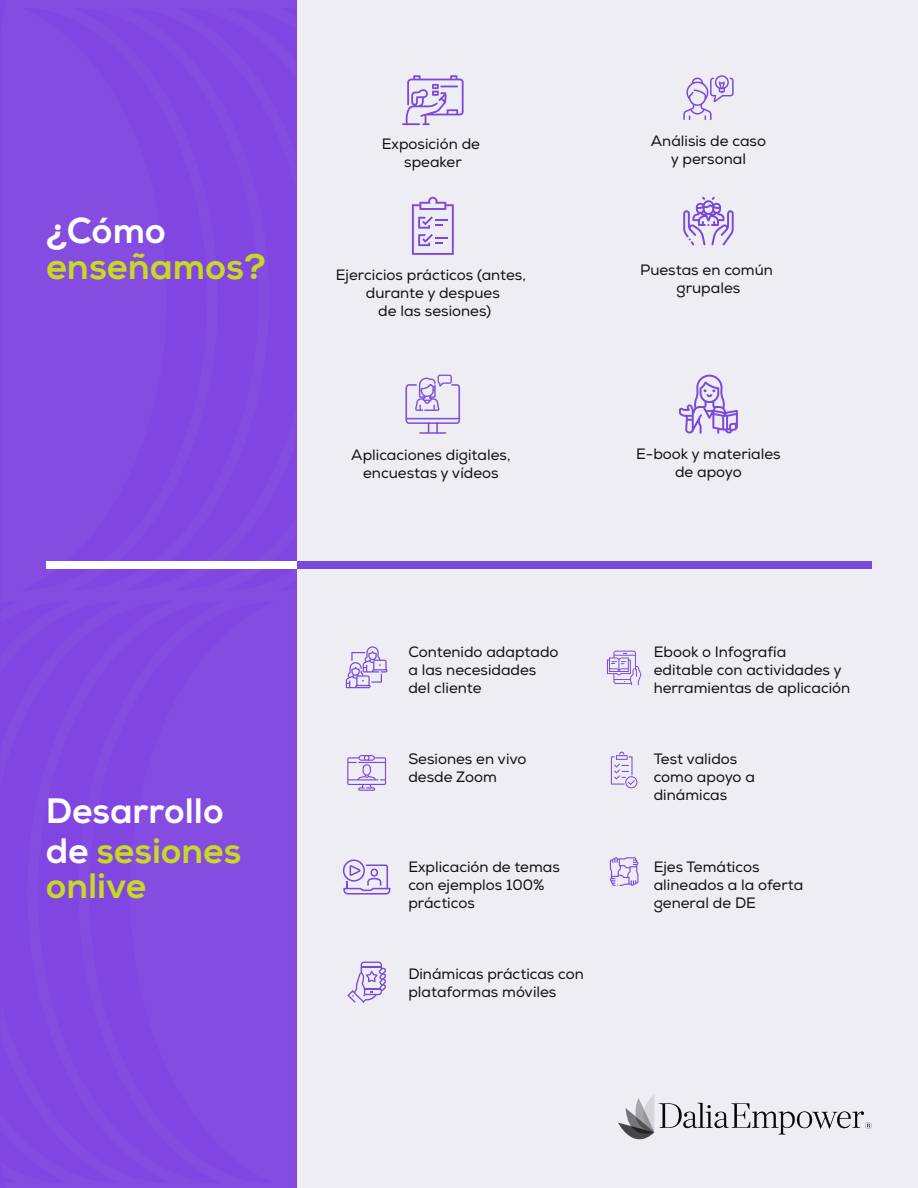
<style>
.page{position:relative;width:918px;height:1188px;background:#fff}
.page>*{position:absolute;margin:0;border:0;box-sizing:border-box;transform-origin:0 0}
.t1{font:800 36px "Nexa";color:#c9d921}
.t2{font:800 36px "Nexa";color:#fff}
.t3{font:800 35.25px/39.8px "Nexa";color:#fff}
.t4{font:800 35.25px "Nexa";color:#c9d921}
.t5{font:15px/18px "Nexa";color:#110f11}
.s1{color:#c9d921}
</style>
<div class="page">
<div style="left:1px;top:0;width:295px;height:1188px;background:#854ce2"></div>
<div style="left:298px;top:0;width:620px;height:1188px;background:#ededf3"></div>
<svg style="left:402px;top:75px;width:62px;height:50px"></svg>
<svg style="left:683px;top:75px;width:51px;height:45px"></svg>
<svg style="left:412px;top:197px;width:42px;height:58px"></svg>
<svg style="left:683px;top:197px;width:51px;height:48px"></svg>
<svg style="left:406px;top:375px;width:54px;height:59px"></svg>
<svg style="left:679px;top:375px;width:59px;height:58px"></svg>
<svg style="left:346px;top:646px;width:42px;height:42px"></svg>
<svg style="left:347px;top:755px;width:39px;height:36px"></svg>
<svg style="left:343px;top:860px;width:47px;height:35px"></svg>
<svg style="left:347px;top:962px;width:39px;height:41px"></svg>
<svg style="left:607px;top:651px;width:34px;height:34px"></svg>
<svg style="left:611px;top:752px;width:26px;height:36px"></svg>
<svg style="left:610px;top:857px;width:28px;height:29px"></svg>
<svg style="left:618px;top:1095px;width:254px;height:44px"></svg>
<div style="left:46px;top:562px;width:252px;height:7px;background:#fff"></div>
<div style="left:298px;top:562px;width:574px;height:7px;background:#7a48da"></div>
<h1 class="t2" style="left:46px;top:208px;width:122px">¿Cómo</h1>
<h1 class="t1" style="left:46px;top:244px;width:221px">enseñamos?</h1>
<h2 class="t3" style="left:46px;top:791px;width:197px">Desarrollo de <span class="s1">sesiones</span></h2>
<h2 class="t4" style="left:46px;top:864px;width:102px">onlive</h2>
<p class="t5" style="left:382px;top:135px;width:100px;text-align:center">Exposición de speaker</p>
<p class="t5" style="left:651px;top:132px;width:117px;text-align:center">Análisis de caso y personal</p>
<p class="t5" style="left:336px;top:266px;width:192px;text-align:center">Ejercicios prácticos (antes, durante y despues<br>de las sesiones)</p>
<p class="t5" style="left:640px;top:261px;width:134px;text-align:center">Puestas en común grupales</p>
<p class="t5" style="left:351px;top:446px;width:161px;text-align:center">Aplicaciones digitales, encuestas y vídeos</p>
<p class="t5" style="left:636px;top:446px;width:146px;text-align:center">E-book y materiales de apoyo</p>
<p class="t5" style="left:408px;top:643px;width:152px">Contenido adaptado a las necesidades del cliente</p>
<p class="t5" style="left:408px;top:751px;width:120px">Sesiones en vivo desde Zoom</p>
<p class="t5" style="left:408px;top:858px;width:153px">Explicación de temas con ejemplos 100% prácticos</p>
<p class="t5" style="left:408px;top:965px;width:177px">Dinámicas prácticas con plataformas móviles</p>
<p class="t5" style="left:654px;top:643px;width:198px">Ebook o Infografía<br>editable con actividades y herramientas de aplicación</p>
<p class="t5" style="left:654px;top:751px;width:103px">Test validos como apoyo a dinámicas</p>
<p class="t5" style="left:654px;top:858px;width:151px">Ejes Temáticos alineados a la oferta general de DE</p>
</div>
